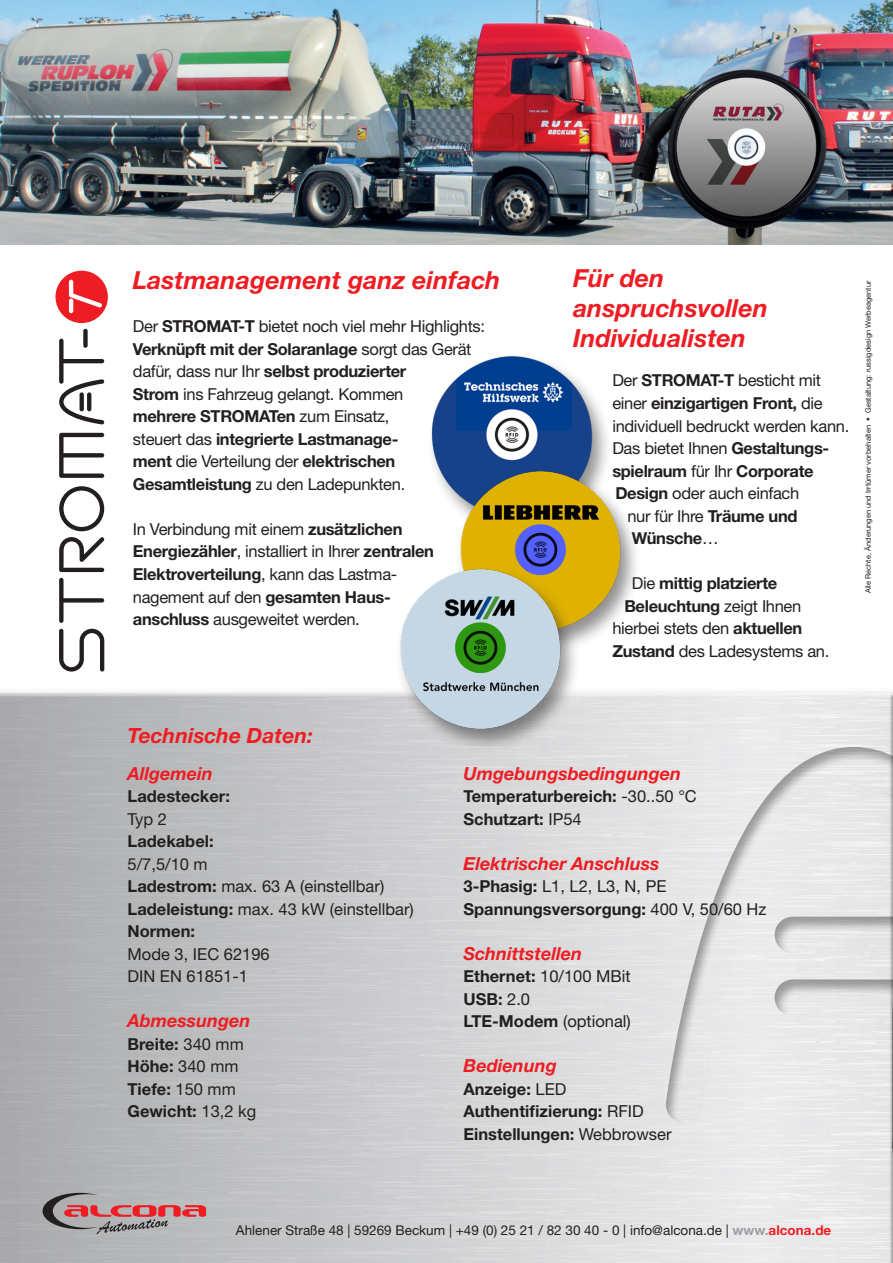
<style>
.page{position:relative;width:893px;height:1263px;background:#fff}
.page>*{position:absolute;margin:0;border:0;box-sizing:border-box;transform-origin:0 0}
.t1{font:italic 700 24.9px/30.2px "Helvetica Neue LT Std";color:#ee1d23}
.t2{font:italic 700 21px "Helvetica Neue LT Std";color:#ee1d23}
.t3{font:italic 700 18px "Helvetica Neue LT Std";color:#ee1d23}
.t4{font:16.5px/22.5px "Helvetica Neue LT Std";letter-spacing:-.02em;color:#231f20}
.t5{font:700 16.5px/22.5px "Helvetica Neue LT Std";color:#231f20}
.t6{font:16.5px/22.5px "Helvetica Neue LT Std";color:#231f20}
.t7{font:700 16.5px "Helvetica Neue LT Std";letter-spacing:-.02em;color:#231f20}
.t8{font:13.5px "Helvetica Neue LT Std";color:#231f20}
.t9{font:7.5px "Helvetica Neue LT Std";color:#231f20}
.s1{font-weight:700}
.s2{font-weight:400}
.s3{font-weight:700;color:#9d9fa2}
.s4{font-weight:700;color:#ee1d23}
</style>
<div class="page">
<div style="left:0;top:693px;width:893px;height:570px;background:#231f20;opacity:.75"></div>
<svg style="left:43px;top:1193px;width:163px;height:41px;background:#ae9092"></svg>
<div style="left:426px;top:353px;width:187px;height:187px;background:#231f20;opacity:.5"></div>
<img style="left:422px;top:347px;width:179px;height:178px;border-radius:89px">
<div style="left:455px;top:468px;width:186px;height:187px;background:#231f20;opacity:.5"></div>
<img style="left:451px;top:461px;width:178px;height:179px;border-radius:89px">
<img style="left:0;top:0;width:893px;height:244px">
<div style="left:394px;top:566px;width:187px;height:187px;background:#231f20;opacity:.5"></div>
<img style="left:391px;top:560px;width:178px;height:178px;border-radius:89px">
<svg style="left:750px;top:1124px;width:143px;height:24px;background:#e8e8e9"></svg>
<div style="left:664px;top:746px;width:229px;height:378px;background:#231f20;opacity:.79"></div>
<img style="left:610px;top:41px;width:228px;height:203px">
<svg style="left:59px;top:486px;width:45px;height:45px"></svg>
<svg style="left:59px;top:578px;width:45px;height:45px"></svg>
<svg style="left:59px;top:433px;width:45px;height:45px"></svg>
<svg style="left:59px;top:339px;width:45px;height:86px"></svg>
<svg style="left:80px;top:392px;width:4px;height:19px"></svg>
<svg style="left:87px;top:392px;width:4px;height:19px"></svg>
<svg style="left:59px;top:629px;width:45px;height:42px"></svg>
<svg style="left:59px;top:537px;width:45px;height:35px"></svg>
<div style="left:83px;top:329px;width:5px;height:19px;background:#231f20;border-radius:2px"></div>
<div style="left:55px;top:271px;width:53px;height:52px;background:#ee1d23;border-radius:50%"></div>
<hr style="left:69px;top:299px;width:4px;height:14px;background:#fff;border-radius:2px">
<svg style="left:69px;top:280px;width:33px;height:28px"></svg>
<h1 class="t1" style="left:133px;top:264px;width:369px">Lastmanagement ganz einfach</h1>
<p class="t4" style="left:133px;top:315px;width:354px">Der <span class="s1">STROMAT-T</span> bietet noch viel mehr Highlights:<br><span class="s1">Verknüpft mit der Solaranlage</span> sorgt das Gerät dafür, dass nur Ihr <span class="s1">selbst produzierter<br>Strom</span> ins Fahrzeug gelangt. Kommen<br><span class="s1">mehrere STROMATen</span> zum Einsatz,<br>steuert das <span class="s1">integrierte Lastmanage-<br>ment</span> die Verteilung der <span class="s1">elektrischen Gesamtleistung</span> zu den Ladepunkten.</p>
<p class="t4" style="left:133px;top:518px;width:303px">In Verbindung mit einem <span class="s1">zusätzlichen Energiezähler</span>, installiert in Ihrer <span class="s1">zentralen Elektroverteilung</span>, kann das Lastma&shy;nagement auf den <span class="s1">gesamten Haus&shy;anschluss</span> ausgeweitet werden.</p>
<h1 class="t1" style="left:573px;top:262px;width:196px">Für den anspruchsvollen<br>Individualisten</h1>
<p class="t4" style="left:612px;top:369px;width:210px">Der <span class="s1">STROMAT-T</span> besticht mit</p>
<p class="t7" style="left:612px;top:393px;width:212px"><span class="s2">einer</span> einzigartigen Front, <span class="s2">die</span></p>
<p class="t4" style="left:612px;top:414px;width:239px">individuell bedruckt werden kann.</p>
<p class="t4" style="left:612px;top:437px;width:218px">Das bietet Ihnen <span class="s1">Gestaltungs-</span></p>
<p class="t7" style="left:612px;top:460px;width:203px">spielraum <span class="s2">für Ihr</span> Corporate</p>
<p class="t4" style="left:615px;top:482px;width:186px"><span class="s1">Design</span> oder auch einfach</p>
<p class="t4" style="left:627px;top:504px;width:172px">nur für Ihre <span class="s1">Träume und</span></p>
<p class="t7" style="left:632px;top:528px;width:88px">Wünsche<span class="s2">…</span></p>
<p class="t7" style="left:632px;top:573px;width:147px"><span class="s2">Die</span> mittig platzierte</p>
<p class="t7" style="left:624px;top:595px;width:178px">Beleuchtung <span class="s2">zeigt Ihnen</span></p>
<p class="t4" style="left:612px;top:617px;width:192px">hierbei stets den <span class="s1">aktuellen</span></p>
<p class="t4" style="left:612px;top:639px;width:218px"><span class="s1">Zustand</span> des Ladesystems an.</p>
<p class="t9" style="left:864px;top:593px;width:314px;rotate:-90deg">Alle Rechte, Änderungen und Irrtümer vorbehalten • Gestaltung: russigdesign Werbeagentur</p>
<p class="t2" style="left:128px;top:723px;width:187px">Technische Daten:</p>
<p class="t3" style="left:128px;top:762px;width:87px">Allgemein</p>
<p class="t5" style="left:128px;top:784px;width:104px">Ladestecker:</p>
<p class="t4" style="left:128px;top:807px;width:41px">Typ 2</p>
<p class="t5" style="left:128px;top:829px;width:88px">Ladekabel:</p>
<p class="t6" style="left:128px;top:852px;width:288px">5/7,5/10 m<br><span class="s1">Ladestrom:</span> max. 63 A (einstellbar)<br><span class="s1">Ladeleistung:</span> max. 43 kW (einstellbar)<br><span class="s1">Normen:</span></p>
<p class="t6" style="left:128px;top:942px;width:144px">Mode 3, IEC 62196<br>DIN EN 61851-1</p>
<p class="t3" style="left:128px;top:1009px;width:124px">Abmessungen</p>
<p class="t5" style="left:128px;top:1032px;width:130px">Breite: <span class="s2">340 mm<br></span>Höhe: <span class="s2">340 mm<br></span>Tiefe: <span class="s2">150 mm<br></span>Gewicht: <span class="s2">13,2 kg</span></p>
<p class="t3" style="left:463px;top:762px;width:219px">Umgebungsbedingungen</p>
<p class="t5" style="left:463px;top:784px;width:235px">Temperaturbereich: <span class="s2">-30..50 °C<br></span>Schutzart: <span class="s2">IP54</span></p>
<p class="t3" style="left:463px;top:852px;width:198px">Elektrischer Anschluss</p>
<p class="t5" style="left:463px;top:874px;width:304px">3-Phasig: <span class="s2">L1, L2, L3, N, PE<br></span>Spannungsversorgung: <span class="s2">400 V, 50/60 Hz</span></p>
<p class="t3" style="left:463px;top:942px;width:120px">Schnittstellen</p>
<p class="t6" style="left:463px;top:965px;width:169px"><span class="s1">Ethernet:</span> 10/100 MBit<br><span class="s1">USB:</span> 2.0<br><span class="s1">LTE-Modem</span> (optional)</p>
<p class="t3" style="left:463px;top:1054px;width:95px">Bedienung</p>
<p class="t5" style="left:463px;top:1077px;width:210px">Anzeige: <span class="s2">LED<br></span>Authentifizierung: <span class="s2">RFID<br></span>Einstellungen: <span class="s2">Webbrowser</span></p>
<p class="t8" style="left:236px;top:1222px;width:597px">Ahlener Straße 48 | 59269 Beckum | +49 (0) 25 21 / 82 30 40 - 0 | info@alcona.de | <span class="s3">www.</span><span class="s4">alcona.de</span></p>
</div>
